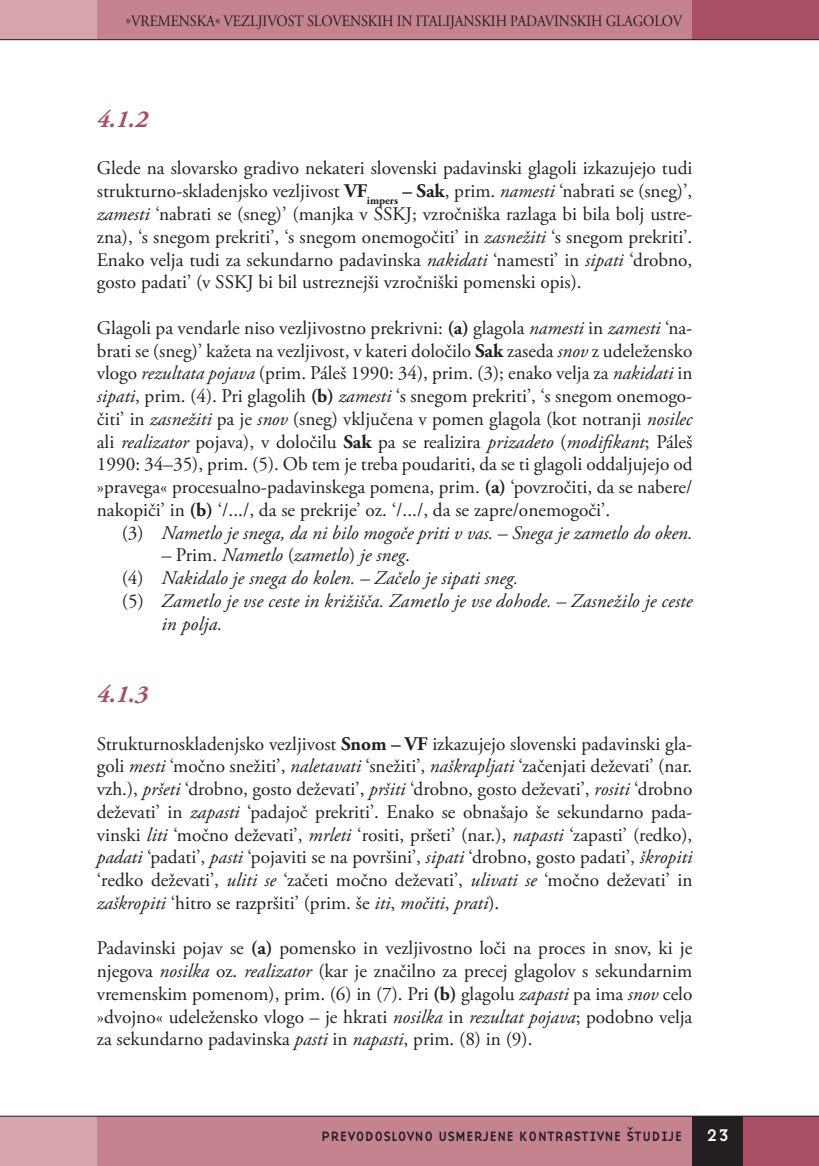
<style>
.page{position:relative;width:819px;height:1166px;background:#fff}
.page>*{position:absolute;margin:0;border:0;box-sizing:border-box;transform-origin:0 0}
.t1{font:italic 700 24.5px "Adobe Garamond Pro";color:#a84f65}
.t2{font:19.25px/22.8px "Adobe Garamond Pro";color:#231f20;text-align:justify}
.t3{font:italic 19.25px "Adobe Garamond Pro";color:#231f20}
.t4{font:17.5px "Base Nine";color:#fff}
.t5{font:15.75px "Adobe Garamond Pro";letter-spacing:-.005em;color:#231f20;scale:.9 1}
.t6{font:14px "Base Nine";color:#231f20}
.s1{font-weight:700}
.s2{font-style:italic}
.s3{font-style:normal}
</style>
<div class="page">
<div style="left:97px;top:0;width:596px;height:40px;background:#c58390"></div>
<div style="left:742px;top:1116px;width:76px;height:50px;background:#a84f65"></div>
<div style="left:72px;top:1116px;width:620px;height:50px;background:#c58390"></div>
<div style="left:0;top:1116px;width:97px;height:50px;background:#d8a5af"></div>
<div style="left:692px;top:1116px;width:50px;height:50px;background:#231f20"></div>
<div style="left:0;top:0;width:97px;height:40px;background:#d8a5af"></div>
<div style="left:692px;top:0;width:126px;height:40px;background:#a84f65"></div>
<hr style="left:0;top:39px;width:818px;height:1px;background:#231f20">
<hr style="left:0;top:1116px;width:818px;height:1px;background:#231f20">
<p class="t5" style="left:126px;top:11px;width:620px">»VREMENSKA« VEZLJIVOST SLOVENSKIH IN ITALIJANSKIH PADAVINSKIH GLAGOLOV</p>
<p class="t1" style="left:97px;top:105px;width:52px">4.1.2</p>
<p class="t2" style="left:97px;top:158px;width:597px">Glede na slovarsko gradivo nekateri slovenski padavinski glagoli izkazujejo tudi strukturno-skladenjsko vezljivost <span class="s1">VF</span><sub>impers</sub> <span class="s1">– Sak</span>, prim. <span class="s2">namesti</span> ‘nabrati se (sneg)’, <span class="s2">zamesti</span> ‘nabrati se (sneg)’ (manjka v SSKJ; vzročniška razlaga bi bila bolj ustre&shy;zna), ‘s snegom prekriti’, ‘s snegom onemogočiti’ in <span class="s2">zasnežiti</span> ‘s snegom prekriti’.<br>Enako velja tudi za sekundarno padavinska <span class="s2">nakidati</span> ‘namesti’ in <span class="s2">sipati</span> ‘drobno, gosto padati’ (v SSKJ bi bil ustreznejši vzročniški pomenski opis).</p>
<p class="t2" style="left:97px;top:317px;width:597px">Glagoli pa vendarle niso vezljivostno prekrivni: <span class="s1">(a)</span> glagola <span class="s2">namesti</span> in <span class="s2">zamesti</span> ‘na&shy;brati se (sneg)’ kažeta na vezljivost, v kateri določilo <span class="s1">Sak</span> zaseda <span class="s2">snov</span> z udeležensko vlogo <span class="s2">rezultata pojava</span> (prim. Páleš 1990: 34), prim. (3); enako velja za <span class="s2">nakidati</span> in <span class="s2">sipati</span>, prim. (4). Pri glagolih <span class="s1">(b)</span> <span class="s2">zamesti</span> ‘s snegom prekriti’, ‘s snegom onemogo&shy;čiti’ in <span class="s2">zasnežiti</span> pa je <span class="s2">snov</span> (sneg) vključena v pomen glagola (kot notranji <span class="s2">nosilec </span>ali <span class="s2">realizator</span> pojava), v določilu <span class="s1">Sak</span> pa se realizira <span class="s2">prizadeto</span> (<span class="s2">modifikant</span>; Páleš 1990: 34–35), prim. (5). Ob tem je treba poudariti, da se ti glagoli oddaljujejo od »pravega« procesualno-padavinskega pomena, prim. <span class="s1">(a)</span> ‘povzročiti, da se nabere/ nakopiči’ in <span class="s1">(b)</span> ‘/.../, da se prekrije’ oz. ‘/.../, da se zapre/onemogoči’.</p>
<p class="t3" style="left:122px;top:521px;width:572px"><span class="s3">(3)</span> Nametlo je snega, da ni bilo mogoče priti v vas. – Snega je zametlo do oken.</p>
<p class="t3" style="left:161px;top:544px;width:250px">– <span class="s3">Prim.</span> Nametlo <span class="s3">(</span>zametlo<span class="s3">)</span> je sneg<span class="s3">.</span></p>
<p class="t3" style="left:122px;top:566px;width:398px"><span class="s3">(4)</span> Nakidalo je snega do kolen. – Začelo je sipati sneg.</p>
<p class="t3" style="left:122px;top:589px;width:572px"><span class="s3">(5)</span> Zametlo je vse ceste in križišča. Zametlo je vse dohode. – Zasnežilo je ceste</p>
<p class="t3" style="left:161px;top:612px;width:62px">in polja.</p>
<p class="t1" style="left:97px;top:680px;width:52px">4.1.3</p>
<p class="t2" style="left:97px;top:733px;width:597px">Strukturnoskladenjsko vezljivost <span class="s1">Snom – VF</span> izkazujejo slovenski padavinski gla&shy;goli <span class="s2">mesti</span> ‘močno snežiti’, <span class="s2">naletavati</span> ‘snežiti’, <span class="s2">naškrapljati</span> ‘začenjati deževati’ (nar. vzh.), <span class="s2">pršeti</span> ‘drobno, gosto deževati’, <span class="s2">pršiti</span> ‘drobno, gosto deževati’, <span class="s2">rositi</span> ‘drobno deževati’ in <span class="s2">zapasti</span> ‘padajoč prekriti’. Enako se obnašajo še sekundarno pada&shy;vinski <span class="s2">liti</span> ‘močno deževati’, <span class="s2">mrleti</span> ‘rositi, pršeti’ (nar.), <span class="s2">napasti</span> ‘zapasti’ (redko), <span class="s2">padati</span> ‘padati’, <span class="s2">pasti</span> ‘pojaviti se na površini’, <span class="s2">sipati</span> ‘drobno, gosto padati’, <span class="s2">škropiti </span>‘redko deževati’, <span class="s2">uliti se</span> ‘začeti močno deževati’, <span class="s2">ulivati se</span> ‘močno deževati’ in <span class="s2">zaškropiti</span> ‘hitro se razpršiti’ (prim. še <span class="s2">iti</span>, <span class="s2">močiti</span>, <span class="s2">prati</span>).</p>
<p class="t2" style="left:97px;top:937px;width:597px">Padavinski pojav se <span class="s1">(a)</span> pomensko in vezljivostno loči na proces in snov, ki je njegova <span class="s2">nosilka</span> oz. <span class="s2">realizator</span> (kar je značilno za precej glagolov s sekundarnim vremenskim pomenom), prim. (6) in (7). Pri <span class="s1">(b)</span> glagolu <span class="s2">zapasti</span> pa ima <span class="s2">snov</span> celo »dvojno« udeležensko vlogo – je hkrati <span class="s2">nosilka</span> in <span class="s2">rezultat pojava</span>; podobno velja za sekundarno padavinska <span class="s2">pasti</span> in <span class="s2">napasti</span>, prim. (8) in (9).</p>
<p class="t6" style="left:321px;top:1126px;width:363px">PREVODOSLOVNO USMERJENE KONTRASTIVNE ŠTUDIJE</p>
<p class="t4" style="left:706px;top:1123px;width:25px">23</p>
</div>
